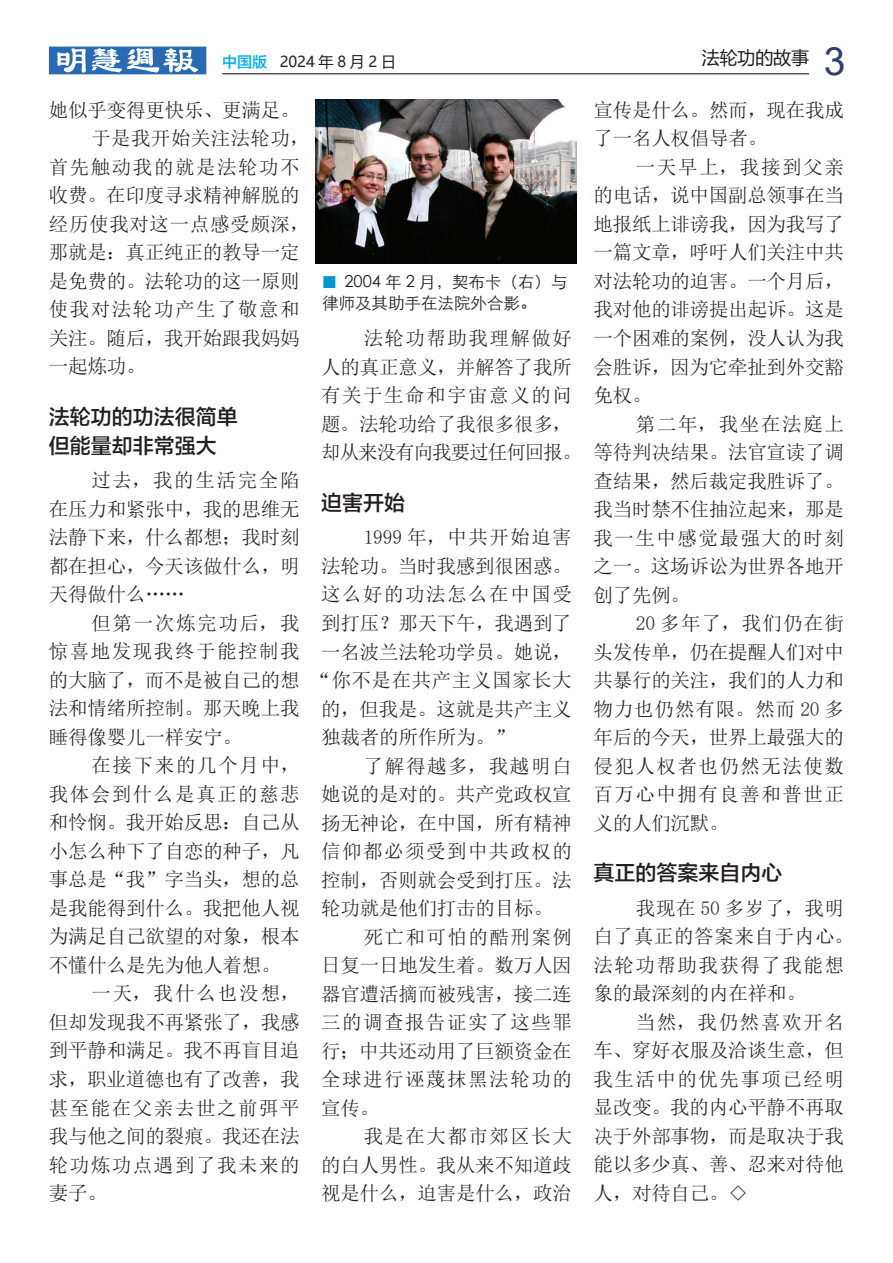
<style>
.page{position:relative;width:893px;height:1263px;background:#fff}
.page>*{position:absolute;margin:0;border:0;box-sizing:border-box;transform-origin:0 0}
.t1{font:21px/28.5px "FZLTZHK GBK1 0";color:#231f20}
.t2{font:19.5px/28.5px "N Sim Sun";letter-spacing:-.01em;color:#231f20;text-align:justify}
.t3{font:19.5px "N Sim Sun";letter-spacing:.08em;color:#231f20}
.t4{font:19.5px/28.5px "N Sim Sun";letter-spacing:.035em;color:#231f20}
.t5{font:19.5px "N Sim Sun";letter-spacing:.075em;color:#231f20}
.t6{font:19.5px "N Sim Sun";letter-spacing:.085em;color:#231f20}
.t7{font:19.5px "N Sim Sun";letter-spacing:.03em;color:#231f20}
.t8{font:19.5px "N Sim Sun";letter-spacing:.02em;color:#231f20}
.t9{font:19.5px "N Sim Sun";letter-spacing:.1em;color:#231f20}
.t10{font:18px "Microsoft Ya Hei";letter-spacing:-.01em;color:#231f20}
.t11{font:16.5px/21px "ST Xihei";color:#231f20}
.t12{font:15px "Microsoft Ya Hei";color:#231f20}
.s1{font-family:"FZLTZHK GBK1 0";color:#00aeef}
.s2{font-family:"Arial";font-size:39px;color:#30406a}
</style>
<div class="page">
<hr style="left:222px;top:73px;width:587px;height:1px;background:#231f20">
<svg style="left:49px;top:47px;width:157px;height:27px"></svg>
<img style="left:316px;top:100px;width:261px;height:164px">
<p class="t12" style="left:222px;top:51px;width:176px"><span class="s1">中国版</span> 2024 年 8 月 2 日</p>
<p class="t10" style="left:702px;top:46px;width:145px">法轮功的故事 <span class="s2">3</span></p>
<p class="t2" style="left:49px;top:95px;width:252px">她似乎变得更快乐、更满足。</p>
<p class="t8" style="left:91px;top:128px;width:219px">于是我开始关注法轮功，</p>
<p class="t3" style="left:49px;top:157px;width:252px">首先触动我的就是法轮功不</p>
<p class="t2" style="left:49px;top:181px;width:252px">收费。在印度寻求精神解脱的</p>
<p class="t4" style="left:49px;top:209px;width:262px">经历使我对这一点感受颇深，</p>
<p class="t2" style="left:49px;top:238px;width:252px">那就是：真正纯正的教导一定</p>
<p class="t2" style="left:49px;top:266px;width:252px">是免费的。法轮功的这一原则</p>
<p class="t3" style="left:49px;top:299px;width:252px">使我对法轮功产生了敬意和</p>
<p class="t2" style="left:49px;top:324px;width:252px">关注。随后，我开始跟我妈妈</p>
<p class="t2" style="left:49px;top:352px;width:98px">一起炼功。</p>
<p class="t1" style="left:49px;top:403px;width:191px">法轮功的功法很简单但能量却非常强大</p>
<p class="t2" style="left:49px;top:466px;width:252px;text-indent:43px">过去，我的生活完全陷在压力和紧张中，我的思维无法静下来，什么都想；我时刻都在担心，今天该做什么，明天得做什么……</p>
<p class="t2" style="left:49px;top:608px;width:252px;text-indent:43px">但第一次炼完功后，我惊喜地发现我终于能控制我的大脑了，而不是被自己的想法和情绪所控制。那天晚上我睡得像婴儿一样安宁。</p>
<p class="t6" style="left:91px;top:756px;width:210px">在接下来的几个月中，</p>
<p class="t3" style="left:49px;top:784px;width:252px">我体会到什么是真正的慈悲</p>
<p class="t2" style="left:49px;top:808px;width:252px">和怜悯。我开始反思：自己从</p>
<p class="t2" style="left:49px;top:837px;width:252px">小怎么种下了自恋的种子，凡</p>
<p class="t2" style="left:49px;top:865px;width:252px">事总是“我”字当头，想的总</p>
<p class="t2" style="left:49px;top:894px;width:252px">是我能得到什么。我把他人视</p>
<p class="t2" style="left:49px;top:922px;width:252px">为满足自己欲望的对象，根本</p>
<p class="t2" style="left:49px;top:951px;width:233px">不懂什么是先为他人着想。</p>
<p class="t9" style="left:91px;top:984px;width:210px">一天，我什么也没想，</p>
<p class="t2" style="left:49px;top:1008px;width:252px">但却发现我不再紧张了，我感</p>
<p class="t2" style="left:49px;top:1036px;width:252px">到平静和满足。我不再盲目追</p>
<p class="t2" style="left:49px;top:1065px;width:252px">求，职业道德也有了改善，我</p>
<p class="t3" style="left:49px;top:1098px;width:252px">甚至能在父亲去世之前弭平</p>
<p class="t2" style="left:49px;top:1122px;width:252px">我与他之间的裂痕。我还在法</p>
<p class="t3" style="left:49px;top:1155px;width:252px">轮功炼功点遇到了我未来的</p>
<p class="t2" style="left:49px;top:1179px;width:60px">妻子。</p>
<p class="t2" style="left:593px;top:96px;width:252px">宣传是什么。然而，现在我成了一名人权倡导者。</p>
<p class="t2" style="left:593px;top:153px;width:252px;text-indent:43px">一天早上，我接到父亲的电话，说中国副总领事在当地报纸上诽谤我，因为我写了一篇文章，呼吁人们关注中共对法轮功的迫害。一个月后，我对他的诽谤提出起诉。这是一个困难的案例，没人认为我会胜诉，因为它牵扯到外交豁免权。</p>
<p class="t2" style="left:593px;top:409px;width:252px;text-indent:43px">第二年，我坐在法庭上等待判决结果。法官宣读了调查结果，然后裁定我胜诉了。我当时禁不住抽泣起来，那是我一生中感觉最强大的时刻之一。这场诉讼为世界各地开创了先例。</p>
<p class="t2" style="left:593px;top:609px;width:252px;text-indent:43px">20 多年了，我们仍在街头发传单，仍在提醒人们对中共暴行的关注，我们的人力和物力也仍然有限。然而 20 多年后的今天，世界上最强大的侵犯人权者也仍然无法使数百万心中拥有良善和普世正义的人们沉默。</p>
<p class="t1" style="left:593px;top:859px;width:191px">真正的答案来自内心</p>
<p class="t4" style="left:593px;top:893px;width:262px;text-indent:43px">我现在 50 多岁了，我明白了真正的答案来自于内心。法轮功帮助我获得了我能想象的最深刻的内在祥和。</p>
<p class="t2" style="left:593px;top:1007px;width:252px;text-indent:43px">当然，我仍然喜欢开名车、穿好衣服及洽谈生意，但我生活中的优先事项已经明显改变。我的内心平静不再取决于外部事物，而是取决于我能以多少真、善、忍来对待他人，对待自己。◇</p>
<p class="t11" style="left:322px;top:271px;width:247px;text-indent:22px">2004 年 2 月，契布卡（右）与律师及其助手在法院外合影。</p>
<p class="t2" style="left:321px;top:324px;width:262px;text-align:left;text-indent:43px">法轮功帮助我理解做好人的真正意义，并解答了我所有关于生命和宇宙意义的问题。法轮功给了我很多很多，却从来没有向我要过任何回报。</p>
<p class="t1" style="left:321px;top:489px;width:86px">迫害开始</p>
<p class="t5" style="left:364px;top:528px;width:210px">1999 年，中共开始迫害</p>
<p class="t2" style="left:321px;top:552px;width:252px">法轮功。当时我感到很困惑。</p>
<p class="t3" style="left:321px;top:585px;width:252px">这么好的功法怎么在中国受</p>
<p class="t2" style="left:321px;top:609px;width:252px">到打压？那天下午，我遇到了</p>
<p class="t2" style="left:321px;top:637px;width:252px">一名波兰法轮功学员。她说，</p>
<p class="t7" style="left:311px;top:670px;width:262px">“你不是在共产主义国家长大</p>
<p class="t2" style="left:321px;top:694px;width:252px">的，但我是。这就是共产主义</p>
<p class="t2" style="left:321px;top:723px;width:195px">独裁者的所作所为。”</p>
<p class="t6" style="left:364px;top:756px;width:210px">了解得越多，我越明白</p>
<p class="t2" style="left:321px;top:780px;width:252px">她说的是对的。共产党政权宣</p>
<p class="t2" style="left:321px;top:808px;width:252px">扬无神论，在中国，所有精神</p>
<p class="t3" style="left:321px;top:841px;width:252px">信仰都必须受到中共政权的</p>
<p class="t2" style="left:321px;top:865px;width:252px">控制，否则就会受到打压。法</p>
<p class="t2" style="left:321px;top:894px;width:233px">轮功就是他们打击的目标。</p>
<p class="t5" style="left:364px;top:927px;width:210px">死亡和可怕的酷刑案例</p>
<p class="t2" style="left:321px;top:951px;width:252px">日复一日地发生着。数万人因</p>
<p class="t2" style="left:321px;top:979px;width:252px">器官遭活摘而被残害，接二连</p>
<p class="t3" style="left:321px;top:1012px;width:252px">三的调查报告证实了这些罪</p>
<p class="t2" style="left:321px;top:1036px;width:252px">行；中共还动用了巨额资金在</p>
<p class="t3" style="left:321px;top:1069px;width:252px">全球进行诬蔑抹黑法轮功的</p>
<p class="t2" style="left:321px;top:1093px;width:60px">宣传。</p>
<p class="t5" style="left:364px;top:1126px;width:210px">我是在大都市郊区长大</p>
<p class="t2" style="left:321px;top:1150px;width:252px">的白人男性。我从来不知道歧</p>
<p class="t2" style="left:321px;top:1179px;width:252px">视是什么，迫害是什么，政治</p>
</div>
